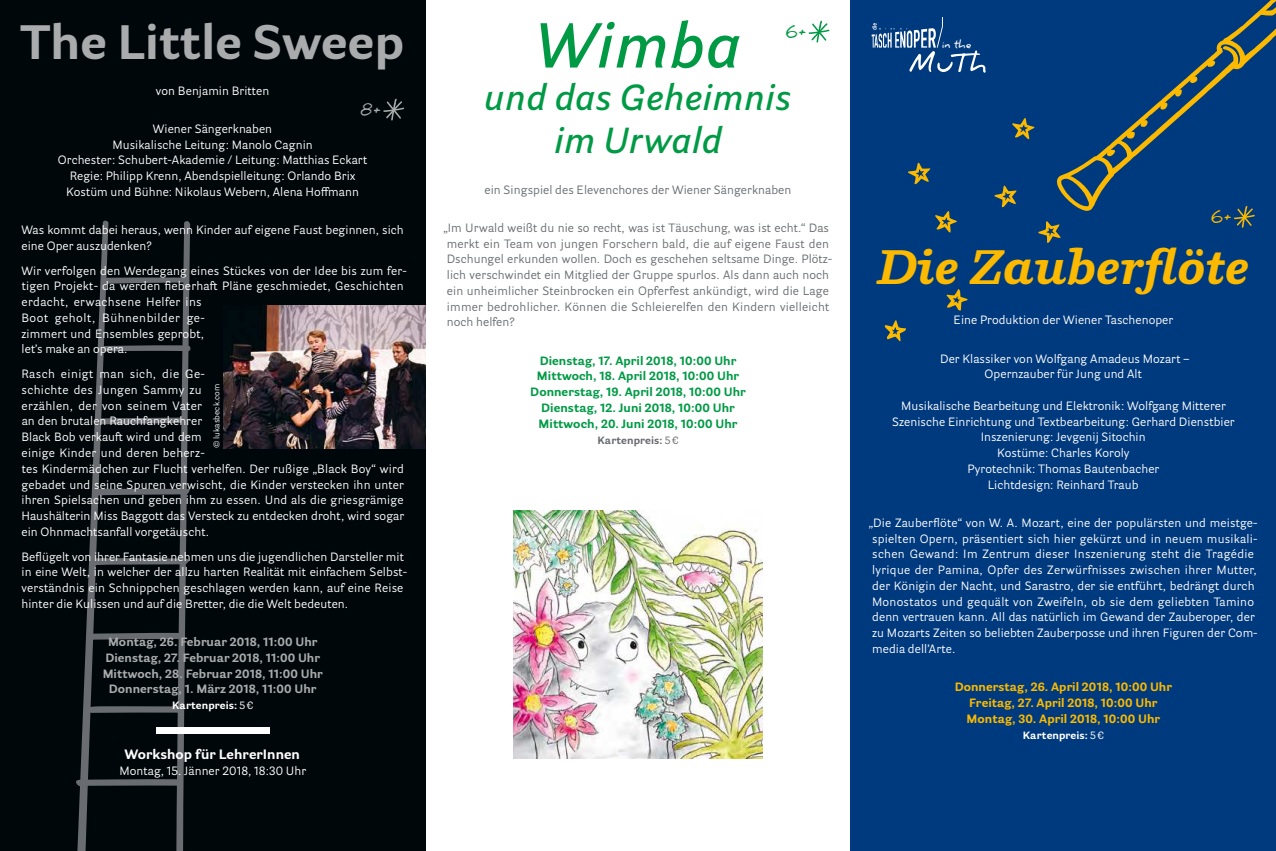
<style>
.page{position:relative;width:1276px;height:851px;background:#fff}
.page>*{position:absolute;margin:0;border:0;box-sizing:border-box;transform-origin:0 0}
.t1{font:italic 600 63px "Parry Grotesque Pro";letter-spacing:.005em;color:#009a45}
.t2{font:italic 700 48px "Parry Pro";letter-spacing:.005em;color:#fbba00}
.t3{font:700 48px "Parry Grotesque Pro";letter-spacing:.005em;color:#a9abad}
.t4{font:italic 600 36px/42.8px "Parry Grotesque Pro";letter-spacing:.005em;color:#009a45;text-align:center}
.t5{font:18px "New Daniel";color:#009a45}
.t6{font:18px "New Daniel";color:#fbba00}
.t7{font:18px "New Daniel";color:#a9abad}
.t8{font:700 13.5px "Parry Grotesque Pro";letter-spacing:.005em;color:#fff}
.t9{font:12px/15.8px "Parry Grotesque Pro";letter-spacing:.005em;color:#fff}
.t10{font:12px/15.8px "Parry Grotesque Pro";letter-spacing:.005em;color:#696c71}
.t11{font:700 12px/15.8px "Parry Grotesque Pro";letter-spacing:.005em;color:#009a45;text-align:center}
.t12{font:700 12px/15.8px "Parry Grotesque Pro";letter-spacing:.005em;color:#a9abad;text-align:center}
.t13{font:700 12px/15.8px "Parry Grotesque Pro";letter-spacing:.005em;color:#fbba00;text-align:center}
.t14{font:11.7px "New Daniel";color:#fff}
.t15{font:700 10.5px "Parry Grotesque Pro";letter-spacing:.005em;color:#fff}
.t16{font:700 10.5px "Parry Grotesque Pro";letter-spacing:.005em;color:#696c71}
.t17{font:8.25px "Parry Grotesque Pro";letter-spacing:.005em;color:#fff}
.s1{font-weight:400}
</style>
<div class="page">
<img style="left:514px;top:510px;width:248px;height:248px">
<svg style="left:808px;top:21px;width:21px;height:22px"></svg>
<div style="left:850px;top:0;width:426px;height:850px;background:#003a7e"></div>
<svg style="left:946px;top:289px;width:21px;height:21px"></svg>
<svg style="left:884px;top:320px;width:22px;height:21px"></svg>
<svg style="left:935px;top:211px;width:22px;height:22px"></svg>
<svg style="left:908px;top:163px;width:22px;height:21px"></svg>
<svg style="left:994px;top:0;width:282px;height:243px"></svg>
<svg style="left:871px;top:17px;width:114px;height:56px"></svg>
<div style="left:0;top:0;width:425px;height:850px;background:#00070b"></div>
<svg style="left:76px;top:220px;width:115px;height:630px"></svg>
<svg style="left:383px;top:99px;width:21px;height:21px"></svg>
<img style="left:223px;top:305px;width:202px;height:143px">
<div style="left:156px;top:727px;width:113px;height:6px;background:#fff"></div>
<h2 class="t3" style="left:21px;top:22px;width:385px">The Little Sweep</h2>
<p class="t9" style="left:156px;top:83px;width:115px">von Benjamin Britten</p>
<p class="t9" style="left:58px;top:122px;width:311px;text-align:center">Wiener Sängerknaben<br>Musikalische Leitung: Manolo Cagnin<br>Orchester: Schubert-Akademie / Leitung: Matthias Eckart Regie: Philipp Krenn, Abendspielleitung: Orlando Brix Kostüm und Bühne: Nikolaus Webern, Alena Hoffmann</p>
<p class="t9" style="left:21px;top:223px;width:384px">Was kommt dabei heraus, wenn Kinder auf eigene Faust beginnen, sich eine Oper auszudenken?</p>
<p class="t9" style="left:21px;top:263px;width:387px">Wir verfolgen den Werdegang eines Stückes von der Idee bis zum fer&shy;tigen Projekt- da werden fieberhaft Pläne geschmiedet, Geschichten erdacht, erwachsene Helfer ins<br>Boot geholt, Bühnenbilder ge-<br>zimmert und Ensembles geprobt,<br>let’s make an opera.</p>
<p class="t9" style="left:21px;top:367px;width:384px">Rasch einigt man sich, die Ge-<br>schichte des Jungen Sammy zu<br>erzählen, der von seinem Vater<br>an den brutalen Rauchfangkehrer<br>Black Bob verkauft wird und dem<br>einige Kinder und deren beherz-<br>tes Kindermädchen zur Flucht verhelfen. Der rußige „Black Boy“ wird gebadet und seine Spuren verwischt, die Kinder verstecken ihn unter ihren Spielsachen und geben ihm zu essen. Und als die griesgrämige Haushälterin Miss Baggott das Versteck zu entdecken droht, wird sogar ein Ohnmachtsanfall vorgetäuscht.</p>
<p class="t9" style="left:21px;top:549px;width:387px">Beflügelt von ihrer Fantasie nehmen uns die jugendlichen Darsteller mit in eine Welt, in welcher der allzu harten Realität mit einfachem Selbst&shy;verständnis ein Schnippchen geschlagen werden kann, auf eine Reise hinter die Kulissen und auf die Bretter, die die Welt bedeuten.</p>
<p class="t12" style="left:103px;top:635px;width:221px">Montag, 26. Februar 2018, 11:00 Uhr Dienstag, 27. Februar 2018, 11:00 Uhr Mittwoch, 28. Februar 2018, 11:00 Uhr Donnerstag, 1. März 2018, 11:00 Uhr</p>
<p class="t15" style="left:172px;top:701px;width:83px">Kartenpreis: <span class="s1">5 €</span></p>
<p class="t8" style="left:125px;top:748px;width:177px">Workshop für LehrerInnen</p>
<p class="t9" style="left:119px;top:763px;width:188px">Montag, 15. Jänner 2018, 18:30 Uhr</p>
<h3 class="t7" style="left:360px;top:97px;width:23px">8+</h3>
<p class="t17" style="left:213px;top:448px;width:66px;rotate:-90deg">© lukasbeck.com</p>
<h1 class="t1" style="left:535px;top:9px;width:207px">Wimba</h1>
<h3 class="t4" style="left:484px;top:76px;width:309px">und das Geheimnis im Urwald</h3>
<p class="t10" style="left:484px;top:182px;width:308px">ein Singspiel des Elevenchores der Wiener Sängerknaben</p>
<p class="t10" style="left:443px;top:221px;width:390px">„Im Urwald weißt du nie so recht, was ist Täuschung, was ist echt.“ Das merkt ein Team von jungen Forschern bald, die auf eigene Faust den Dschungel erkunden wollen. Doch es geschehen seltsame Dinge. Plötz&shy;lich verschwindet ein Mitglied der Gruppe spurlos. Als dann auch noch ein unheimlicher Steinbrocken ein Opferfest ankündigt, wird die Lage immer bedrohlicher. Können die Schleierelfen den Kindern vielleicht noch helfen?</p>
<p class="t11" style="left:530px;top:353px;width:217px">Dienstag, 17. April 2018, 10:00 Uhr Mittwoch, 18. April 2018, 10:00 Uhr Donnerstag, 19. April 2018, 10:00 Uhr Dienstag, 12. Juni 2018, 10:00 Uhr Mittwoch, 20. Juni 2018, 10:00 Uhr</p>
<p class="t16" style="left:597px;top:435px;width:83px">Kartenpreis: <span class="s1">5 €</span></p>
<h3 class="t5" style="left:785px;top:19px;width:23px">6+</h3>
<p class="t14" style="left:942px;top:37px;width:31px">in the</p>
<h3 class="t6" style="left:1211px;top:204px;width:23px">6+</h3>
<h2 class="t2" style="left:877px;top:247px;width:374px">Die Zauberflöte</h2>
<p class="t9" style="left:953px;top:312px;width:221px">Eine Produktion der Wiener Taschenoper</p>
<p class="t9" style="left:940px;top:351px;width:251px;text-align:center">Der Klassiker von Wolfgang Amadeus Mozart –<br>Opernzauber für Jung und Alt</p>
<p class="t9" style="left:892px;top:398px;width:344px;text-align:center">Musikalische Bearbeitung und Elektronik: Wolfgang Mitterer Szenische Einrichtung und Textbearbeitung: Gerhard Dienstbier Inszenierung: Jevgenij Sitochin<br>Kostüme: Charles Koroly<br>Pyrotechnik: Thomas Bautenbacher<br>Lichtdesign: Reinhard Traub</p>
<p class="t9" style="left:869px;top:515px;width:390px">„Die Zauberflöte“ von W. A. Mozart, eine der populärsten und meistge&shy;spielten Opern, präsentiert sich hier gekürzt und in neuem musikali&shy;schen Gewand: Im Zentrum dieser Inszenierung steht die Tragédie lyrique der Pamina, Opfer des Zerwürfnisses zwischen ihrer Mutter, der Königin der Nacht, und Sarastro, der sie entführt, bedrängt durch Monostatos und gequält von Zweifeln, ob sie dem geliebten Tamino denn vertrauen kann. All das natürlich im Gewand der Zauberoper, der zu Mozarts Zeiten so beliebten Zauberposse und ihren Figuren der Com&shy;media dell’Arte.</p>
<p class="t13" style="left:954px;top:680px;width:219px">Donnerstag, 26. April 2018, 10:00 Uhr<br>Freitag, 27. April 2018, 10:00 Uhr<br>Montag, 30. April 2018, 10:00 Uhr</p>
<p class="t15" style="left:1023px;top:730px;width:83px">Kartenpreis: <span class="s1">5 €</span></p>
</div>
